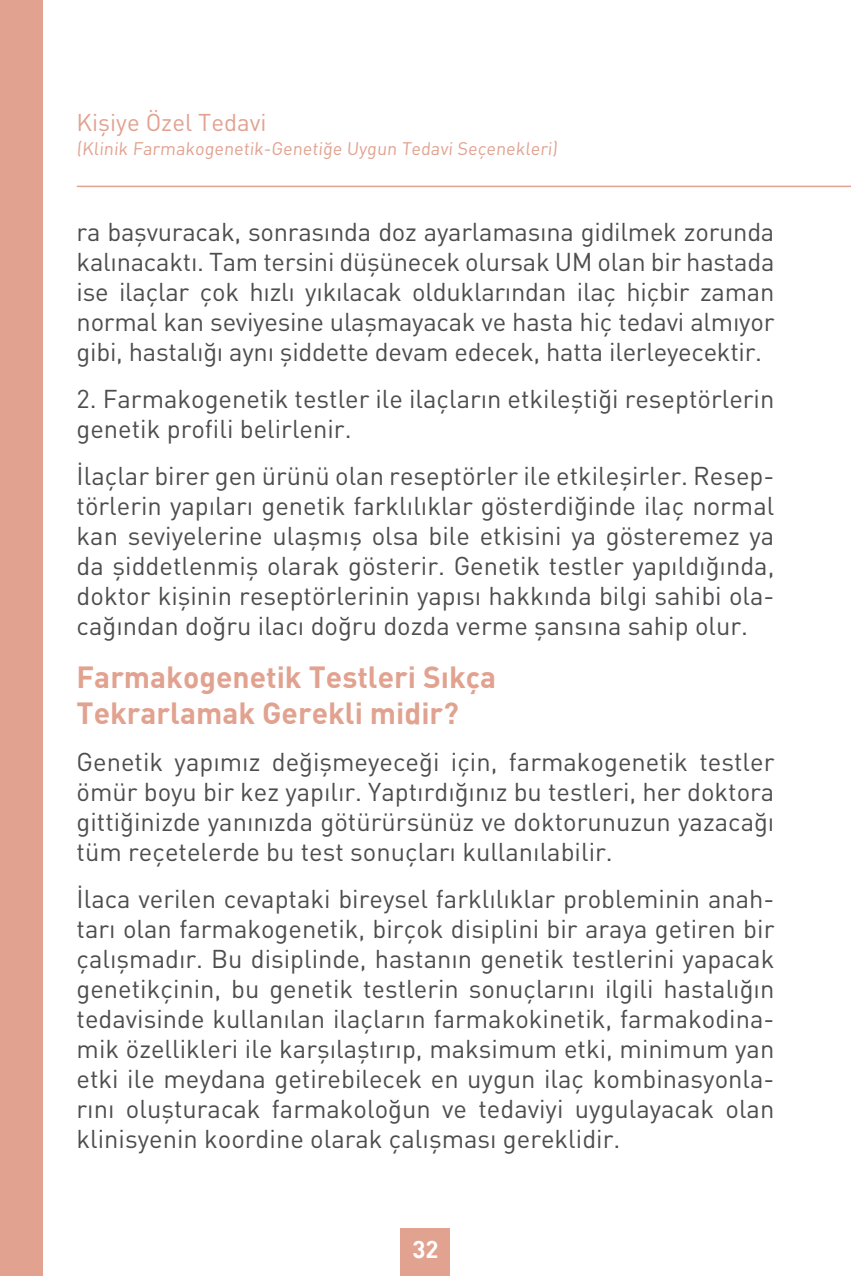
<style>
.page{position:relative;width:851px;height:1276px;background:#fff}
.page>*{position:absolute;margin:0;border:0;box-sizing:border-box;transform-origin:0 0}
.t1{font:700 30px/36px "DIN";color:#e1a290}
.t2{font:25.5px/30px "DIN";color:#4d4d4f;text-align:justify}
.t3{font:24px "DIN";color:#e1a290}
.t4{font:700 24px "DIN";color:#fff}
.t5{font:18px "DIN";color:#e1a290}
</style>
<div class="page">
<hr style="left:77px;top:186px;width:773px;height:1px;background:#e1a290">
<div style="left:400px;top:1227px;width:50px;height:49px;background:#e1a290"></div>
<div style="left:0;top:0;width:43px;height:1276px;background:#e1a290"></div>
<p class="t3" style="left:77px;top:107px;width:191px">Kişiye Özel Tedavi</p>
<p class="t5" style="left:77px;top:137px;width:484px">(Klinik Farmakogenetik-Genetiğe Uygun Tedavi Seçenekleri)</p>
<p class="t2" style="left:77px;top:216px;width:699px">ra başvuracak, sonrasında doz ayarlamasına gidilmek zorunda kalınacaktı. Tam tersini düşünecek olursak UM olan bir hastada ise ilaçlar çok hızlı yıkılacak olduklarından ilaç hiçbir zaman normal kan seviyesine ulaşmayacak ve hasta hiç tedavi almıyor gibi, hastalığı aynı şiddette devam edecek, hatta ilerleyecektir.</p>
<p class="t2" style="left:77px;top:383px;width:699px">2. Farmakogenetik testler ile ilaçların etkileştiği reseptörlerin genetik profili belirlenir.</p>
<p class="t2" style="left:77px;top:460px;width:699px">İlaçlar birer gen ürünü olan reseptörler ile etkileşirler. Resep&shy;törlerin yapıları genetik farklılıklar gösterdiğinde ilaç normal kan seviyelerine ulaşmış olsa bile etkisini ya gösteremez ya da şiddetlenmiş olarak gösterir. Genetik testler yapıldığında, doktor kişinin reseptörlerinin yapısı hakkında bilgi sahibi ola&shy;cağından doğru ilacı doğru dozda verme şansına sahip olur.</p>
<p class="t1" style="left:77px;top:658px;width:421px">Farmakogenetik Testleri Sıkça<br>Tekrarlamak Gerekli midir?</p>
<p class="t2" style="left:77px;top:746px;width:699px">Genetik yapımız değişmeyeceği için, farmakogenetik testler ömür boyu bir kez yapılır. Yaptırdığınız bu testleri, her doktora gittiğinizde yanınızda götürürsünüz ve doktorunuzun yazacağı tüm reçetelerde bu test sonuçları kullanılabilir.</p>
<p class="t2" style="left:77px;top:883px;width:699px">İlaca verilen cevaptaki bireysel farklılıklar probleminin anah&shy;tarı olan farmakogenetik, birçok disiplini bir araya getiren bir çalışmadır. Bu disiplinde, hastanın genetik testlerini yapacak genetikçinin, bu genetik testlerin sonuçlarını ilgili hastalığın tedavisinde kullanılan ilaçların farmakokinetik, farmakodina&shy;mik özellikleri ile karşılaştırıp, maksimum etki, minimum yan etki ile meydana getirebilecek en uygun ilaç kombinasyonla&shy;rını oluşturacak farmakoloğun ve tedaviyi uygulayacak olan klinisyenin koordine olarak çalışması gereklidir.</p>
<p class="t4" style="left:412px;top:1233px;width:28px">32</p>
</div>
